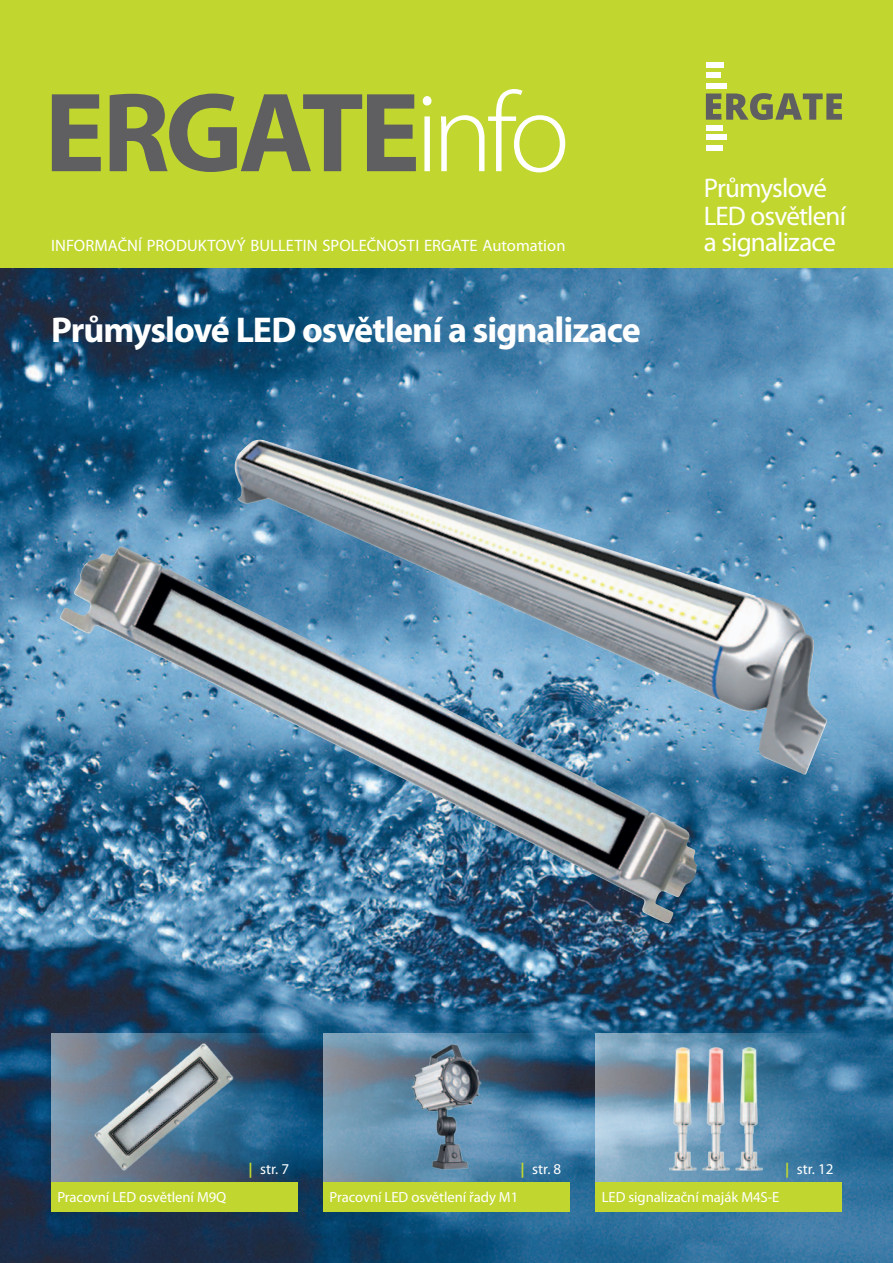
<style>
.page{position:relative;width:893px;height:1263px;background:#fff}
.page>*{position:absolute;margin:0;border:0;box-sizing:border-box;transform-origin:0 0}
.t1{font:700 114px "Myriad Pro";letter-spacing:-.04em;color:#5f5f62}
.t2{font:700 36px "Myriad Pro";letter-spacing:-.03em;color:#fff}
.t3{font:27px/28.5px "Myriad Pro";letter-spacing:-.035em;color:#fff}
.t4{font:16.5px "Myriad Pro";letter-spacing:.005em;color:#fff}
.t5{font:15px "Myriad Pro";color:#fff}
.t6{font:14.7px "Myriad Pro";letter-spacing:-.005em;color:#fff}
.s1{font-weight:300;color:#fff}
.s2{font-weight:700;color:#c1d72f}
</style>
<div class="page">
<img style="left:0;top:268px;width:893px;height:995px">
<svg style="left:595px;top:1033px;width:247px;height:149px;background:#618faf"></svg>
<div style="left:595px;top:1182px;width:247px;height:30px;background:#c1d72f"></div>
<svg style="left:323px;top:1033px;width:247px;height:149px;background:#5e84a0"></svg>
<div style="left:323px;top:1182px;width:247px;height:30px;background:#c1d72f"></div>
<img style="left:353px;top:1032px;width:187px;height:149px">
<svg style="left:51px;top:1033px;width:247px;height:149px;background:#4a6f8b"></svg>
<div style="left:51px;top:1182px;width:247px;height:30px;background:#c1d72f"></div>
<img style="left:72px;top:1032px;width:204px;height:149px">
<div style="left:0;top:0;width:893px;height:268px;background:#c1d72f"></div>
<img style="left:652px;top:1032px;width:129px;height:149px">
<div style="left:706px;top:125px;width:16px;height:6px;background:#fff"></div>
<div style="left:706px;top:135px;width:20px;height:5px;background:#fff"></div>
<div style="left:706px;top:145px;width:16px;height:6px;background:#fff"></div>
<div style="left:706px;top:63px;width:17px;height:5px;background:#fff"></div>
<div style="left:706px;top:72px;width:15px;height:6px;background:#fff"></div>
<div style="left:706px;top:83px;width:20px;height:6px;background:#fff"></div>
<svg style="left:706px;top:93px;width:136px;height:27px"></svg>
<img style="left:234px;top:440px;width:594px;height:335px">
<img style="left:59px;top:547px;width:638px;height:377px">
<h1 class="t1" style="left:44px;top:58px;width:527px">ERGATE<span class="s1">info</span></h1>
<p class="t4" style="left:51px;top:235px;width:516px">INFORMAČNÍ PRODUKTOVÝ BULLETIN SPOLEČNOSTI ERGATE Automation</p>
<h2 class="t2" style="left:51px;top:306px;width:591px">Průmyslové LED osvětlení a signalizace</h2>
<h3 class="t3" style="left:704px;top:173px;width:144px">Průmyslové<br>LED osvětlení</h3>
<h3 class="t3" style="left:704px;top:227px;width:134px">a signalizace</h3>
<p class="t5" style="left:248px;top:1160px;width:42px"><span class="s2">|</span> str. 7</p>
<p class="t5" style="left:521px;top:1160px;width:42px"><span class="s2">|</span> str. 8</p>
<p class="t5" style="left:785px;top:1160px;width:50px"><span class="s2">|</span> str. 12</p>
<p class="t6" style="left:57px;top:1188px;width:170px">Pracovní LED osvětlení M9Q</p>
<p class="t6" style="left:330px;top:1188px;width:190px">Pracovní LED osvětlení řady M1</p>
<p class="t6" style="left:602px;top:1188px;width:179px">LED signalizační maják M4S-E</p>
</div>
